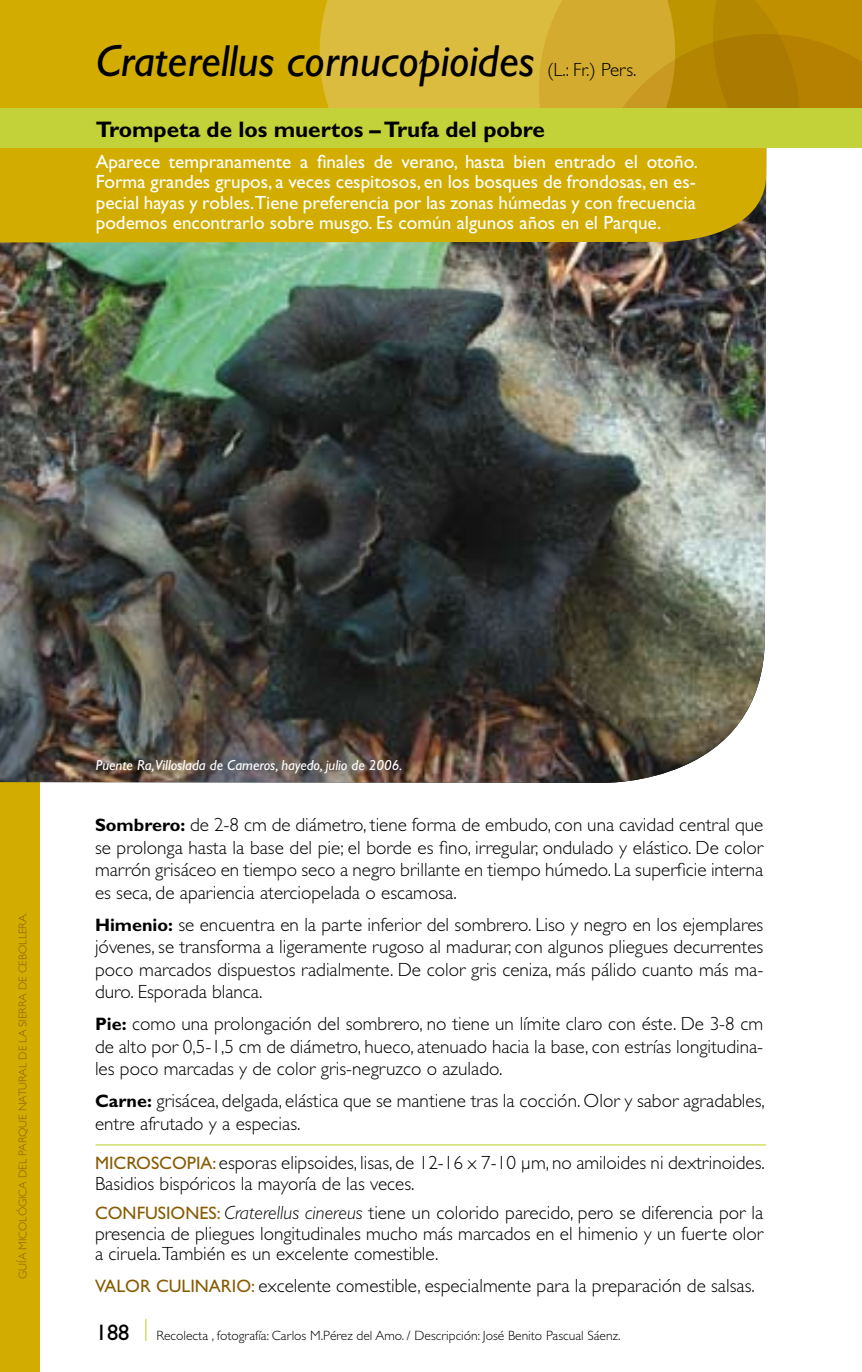
<style>
.page{position:relative;width:862px;height:1372px;background:#fff}
.page>*{position:absolute;margin:0;border:0;box-sizing:border-box;transform-origin:0 0}
.t1{font:italic 45px "Gill Sans";color:#000}
.t2{font:700 22.5px "Gill Sans";color:#000}
.t3{font:22.5px "Gill Sans";color:#000}
.t4{font:300 19.12px/22.5px "Gill Sans";color:#000;text-align:justify}
.t5{font:19.12px/20.2px "Gill Sans";color:#fff;text-align:justify}
.t6{font:italic 14.62px "Gill Sans";color:#fff}
.t7{font:300 13.5px "Gill Sans";color:#000}
.t8{font:300 11.25px "Gill Sans";color:#895c04}
.s1{font-weight:700;font-size:18px}
.s2{font-weight:400;font-size:18px;color:#895c04}
.s3{font-style:italic}
</style>
<div class="page">
<div style="left:0;top:0;width:40px;height:1371px;background:#d2ad00"></div>
<svg style="left:145px;top:1318px;width:1px;height:22px"></svg>
<img style="left:0;top:242px;width:765px;height:541px">
<div style="left:0;top:147px;width:765px;height:95px;background:#d2ad00"></div>
<div style="left:0;top:0;width:861px;height:128px;background:#d2ad00"></div>
<svg style="left:319px;top:0;width:542px;height:108px;background:#cca424"></svg>
<div style="left:0;top:108px;width:861px;height:39px;background:#c3d238"></div>
<hr style="left:95px;top:1144px;width:670px;height:1px;background:#c3d238">
<h1 class="t1" style="left:96px;top:35px;width:440px">Craterellus cornucopioides</h1>
<p class="t4" style="left:547px;top:58px;width:91px">(L.: Fr.) Pers.</p>
<p class="t2" style="left:96px;top:116px;width:450px">Trompeta de los muertos – Trufa del pobre</p>
<p class="t5" style="left:96px;top:151px;width:603px">Aparece tempranamente a finales de verano, hasta bien entrado el otoño.<br>Forma grandes grupos, a veces cespitosos, en los bosques de frondosas, en es&shy;pecial hayas y robles.Tiene preferencia por las zonas húmedas y con frecuencia podemos encontrarlo sobre musgo. Es común algunos años en el Parque.</p>
<p class="t8" style="left:16px;top:1278px;width:367px;rotate:-90deg">guía micológ ica del Parque Natural de la Sierra de Cebollera.</p>
<p class="t6" style="left:96px;top:756px;width:308px">Puente Ra,Villoslada de Cameros, hayedo, julio de 2006.</p>
<p class="t4" style="left:95px;top:813px;width:669px"><span class="s1">Sombrero:</span> de 2-8 cm de diámetro, tiene forma de embudo, con una cavidad central que se prolonga hasta la base del pie; el borde es fino, irregular, ondulado y elástico. De color marrón grisáceo en tiempo seco a negro brillante en tiempo húmedo. La superficie interna es seca, de apariencia aterciopelada o escamosa.</p>
<p class="t4" style="left:95px;top:913px;width:669px"><span class="s1">Himenio:</span> se encuentra en la parte inferior del sombrero. Liso y negro en los ejemplares jóvenes, se transforma a ligeramente rugoso al madurar, con algunos pliegues decurrentes poco marcados dispuestos radialmente. De color gris ceniza, más pálido cuanto más ma&shy;duro. Esporada blanca.</p>
<p class="t4" style="left:95px;top:1012px;width:669px"><span class="s1">Pie:</span> como una prolongación del sombrero, no tiene un límite claro con éste. De 3-8 cm de alto por 0,5-1,5 cm de diámetro, hueco, atenuado hacia la base, con estrías longitudina&shy;les poco marcadas y de color gris-negruzco o azulado.</p>
<p class="t4" style="left:95px;top:1089px;width:671px"><span class="s1">Carne:</span> grisácea, delgada, elástica que se mantiene tras la cocción. Olor y sabor agradables, entre afrutado y a especias.</p>
<p class="t4" style="left:95px;top:1152px;width:671px;line-height:20.2px"><span class="s2">Microscopia:</span> esporas elipsoides, lisas, de 12-16 x 7-10 µ m, no amiloides ni dextrinoides.<br>Basidios bispóricos la mayoría de las veces.</p>
<p class="t4" style="left:95px;top:1203px;width:669px;line-height:20.2px"><span class="s2">Confusiones:</span> <span class="s3">Craterellus cinereus</span> tiene un colorido parecido, pero se diferencia por la presencia de pliegues longitudinales mucho más marcados en el himenio y un fuerte olor a ciruela.También es un excelente comestible.</p>
<p class="t4" style="left:95px;top:1274px;width:661px"><span class="s2">Valor culinario:</span> excelente comestible, especialmente para la preparación de salsas.</p>
<p class="t3" style="left:96px;top:1319px;width:35px">188</p>
<p class="t7" style="left:156px;top:1327px;width:465px">Recolecta , fotografía: Carlos M .Pérez del Amo. / Descripción: José Benito Pascual Sáenz.</p>
</div>
